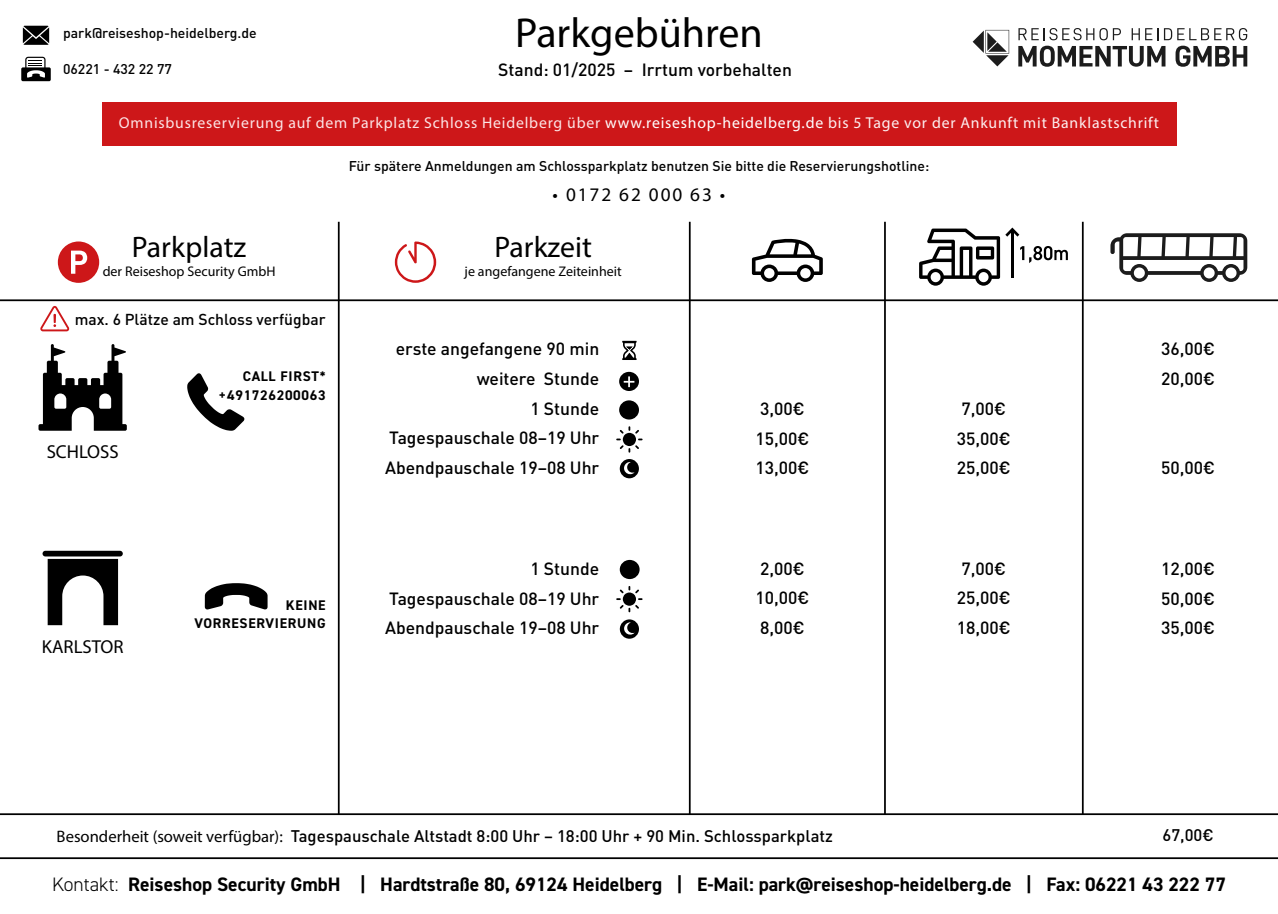
<style>
.page{position:relative;width:1278px;height:914px;background:#fff}
.page>*{position:absolute;margin:0;border:0;box-sizing:border-box;transform-origin:0 0}
.t1{font:42px "Myriad Pro";color:#000}
.t2{font:29.75px "Myriad Pro";color:#000}
.t3{font:700 19.43px "DIN2014";color:#000}
.t4{font:19.25px "Myriad Pro";letter-spacing:.1em;color:#000}
.t5{font:18.72px "Myriad Pro";color:#000}
.t6{font:500 17.5px/29.8px "DIN Pro";color:#000}
.t7{font:500 16.62px "DIN Pro";color:#000}
.t8{font:15.75px "Myriad Pro";letter-spacing:.05em;color:#fce4e5}
.t9{font:500 15.58px "DIN Pro";color:#000}
.t10{font:500 14px "DIN Pro";color:#000}
.t11{font:14px "Myriad Pro";color:#000}
.t12{font:700 14px/17.5px "DIN2014";letter-spacing:.05em;color:#000;text-align:right}
.s1{color:#fff}
.s2{color:#fdeff0}
.s3{font-family:"Myriad Pro";font-weight:400}
.s4{font-weight:300}
</style>
<div class="page">
<div style="left:102px;top:103px;width:1074px;height:43px;background:#cd1719"></div>
<svg style="left:395px;top:241px;width:41px;height:42px"></svg>
<svg style="left:58px;top:241px;width:41px;height:42px"></svg>
<hr style="left:0;top:299px;width:1278px;height:2px;background:#000">
<hr style="left:338px;top:222px;width:2px;height:592px;background:#000">
<hr style="left:689px;top:222px;width:1px;height:592px;background:#000">
<hr style="left:884px;top:222px;width:2px;height:592px;background:#000">
<hr style="left:1082px;top:222px;width:1px;height:592px;background:#000">
<svg style="left:622px;top:341px;width:14px;height:19px"></svg>
<svg style="left:619px;top:400px;width:20px;height:19px"></svg>
<svg style="left:620px;top:560px;width:19px;height:19px"></svg>
<div style="left:620px;top:459px;width:19px;height:19px;background:#000;border-radius:50%"></div>
<svg style="left:624px;top:462px;width:10px;height:13px"></svg>
<div style="left:620px;top:619px;width:19px;height:19px;background:#000;border-radius:50%"></div>
<svg style="left:624px;top:622px;width:10px;height:13px"></svg>
<svg style="left:616px;top:586px;width:26px;height:26px"></svg>
<svg style="left:0;top:813px;width:1278px;height:46px"></svg>
<div style="left:21px;top:67px;width:30px;height:14px;background:#000;border-radius:2px"></div>
<svg style="left:25px;top:57px;width:21px;height:21px"></svg>
<svg style="left:23px;top:26px;width:26px;height:19px"></svg>
<svg style="left:40px;top:306px;width:29px;height:25px"></svg>
<svg style="left:205px;top:583px;width:62px;height:26px"></svg>
<svg style="left:187px;top:373px;width:57px;height:58px"></svg>
<svg style="left:919px;top:227px;width:148px;height:59px"></svg>
<svg style="left:752px;top:238px;width:70px;height:44px"></svg>
<svg style="left:38px;top:344px;width:89px;height:87px"></svg>
<svg style="left:48px;top:559px;width:70px;height:66px"></svg>
<div style="left:43px;top:550px;width:80px;height:6px;background:#000;border-radius:3px"></div>
<svg style="left:1018px;top:28px;width:103px;height:12px"></svg>
<svg style="left:1131px;top:28px;width:8px;height:12px"></svg>
<svg style="left:1145px;top:28px;width:102px;height:12px"></svg>
<svg style="left:1018px;top:46px;width:147px;height:21px"></svg>
<svg style="left:1175px;top:46px;width:72px;height:21px"></svg>
<svg style="left:972px;top:30px;width:37px;height:36px"></svg>
<svg style="left:1110px;top:233px;width:137px;height:49px"></svg>
<svg style="left:616px;top:426px;width:26px;height:26px"></svg>
<svg style="left:619px;top:372px;width:20px;height:19px"></svg>
<p class="t10" style="left:63px;top:22px;width:195px">park@reiseshop-heidelberg.de</p>
<p class="t10" style="left:63px;top:57px;width:110px">06221 - 432 22 77</p>
<h1 class="t1" style="left:515px;top:7px;width:249px">Parkgebühren</h1>
<p class="t6" style="left:498px;top:53px;width:295px">Stand: 01/2025 – Irrtum vorbehalten</p>
<p class="t8" style="left:119px;top:113px;width:1041px">Omnisbusreservierung auf dem Parkplatz Schloss Heidelberg über <span class="s1">www.reiseshop-heidelberg.de</span> <span class="s2">bis 5 Tage vor der Ankunft mit Banklastschrift</span></p>
<h2 class="t2" style="left:132px;top:228px;width:116px">Parkplatz</h2>
<p class="t11" style="left:103px;top:263px;width:174px">der Reiseshop Security GmbH</p>
<p class="t9" style="left:75px;top:307px;width:252px">max. 6 Plätze am Schloss verfügbar</p>
<p class="t5" style="left:47px;top:439px;width:73px">SCHLOSS</p>
<p class="t12" style="left:219px;top:366px;width:108px;line-height:19.2px">CALL FIRST* +491726200063</p>
<p class="t10" style="left:349px;top:154px;width:582px">Für spätere Anmeldungen am Schlossparkplatz benutzen Sie bitte die Reservierungshotline:</p>
<p class="t4" style="left:552px;top:182px;width:174px">• 0172 62 000 63 •</p>
<h2 class="t2" style="left:494px;top:228px;width:99px">Parkzeit</h2>
<p class="t11" style="left:464px;top:263px;width:159px">je angefangene Zeiteinheit</p>
<p class="t6" style="left:385px;top:332px;width:216px;text-align:right">erste angefangene 90 min weitere Stunde<br>1 Stunde<br>Tagespauschale 08–19 Uhr<br>Abendpauschale 19–08 Uhr</p>
<p class="t6" style="left:755px;top:391px;width:55px">3,00€<br>15,00€<br>13,00€</p>
<p class="t6" style="left:957px;top:391px;width:55px">7,00€<br>35,00€<br>25,00€</p>
<p class="t5" style="left:42px;top:635px;width:83px">KARLSTOR</p>
<p class="t12" style="left:194px;top:596px;width:133px">KEINE<br>VORRESERVIERUNG</p>
<p class="t6" style="left:385px;top:551px;width:216px;text-align:justify;text-indent:145px">1 Stunde Tagespauschale 08–19 Uhr Abendpauschale 19–08 Uhr</p>
<p class="t6" style="left:755px;top:551px;width:55px">2,00€<br>10,00€<br>8,00€</p>
<p class="t6" style="left:957px;top:551px;width:55px">7,00€<br>25,00€<br>18,00€</p>
<p class="t6" style="left:1161px;top:332px;width:55px">36,00€<br>20,00€</p>
<p class="t6" style="left:1161px;top:451px;width:55px">50,00€</p>
<p class="t6" style="left:1161px;top:551px;width:55px;text-align:justify">12,00€ 50,00€ 35,00€</p>
<p class="t7" style="left:57px;top:822px;width:778px"><span class="s3">Besonderheit (soweit verfügbar):</span> Tagespauschale Altstadt 8:00 Uhr – 18:00 Uhr + 90 Min. Schlossparkplatz</p>
<p class="t7" style="left:1162px;top:821px;width:53px">67,00€</p>
<p class="t3" style="left:52px;top:871px;width:1175px"><span class="s4">Kontakt:</span> Reiseshop Security GmbH | Hardtstraße 80, 69124 Heidelberg | E-Mail: park@reiseshop-heidelberg.de | Fax: 06221 43 222 77</p>
</div>
